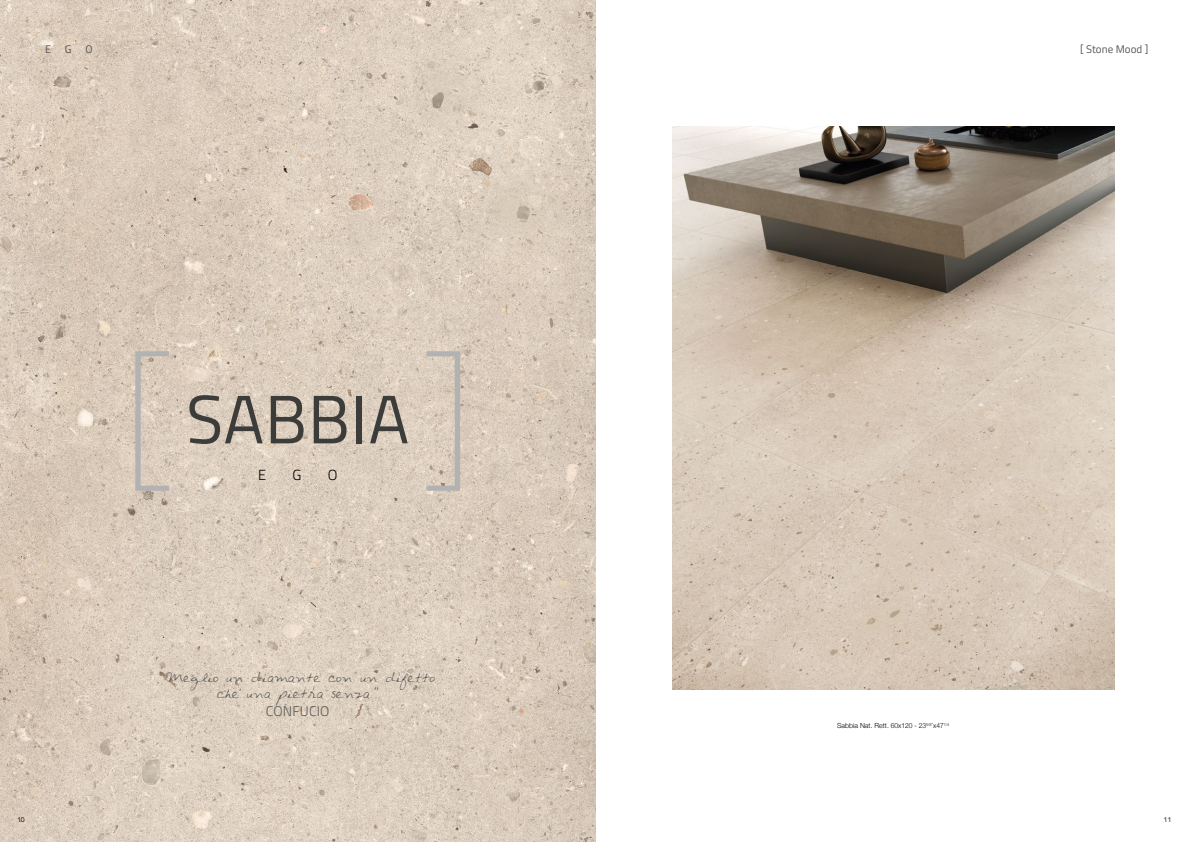
<style>
.page{position:relative;width:1191px;height:842px;background:#fff}
.page>*{position:absolute;margin:0;border:0;box-sizing:border-box;transform-origin:0 0}
.t1{font:68.6px "Titillium Web";letter-spacing:.01em;color:#3c3c3b}
.t2{font:300 14.6px "Titillium Web";color:#000}
.t3{font:14px/16px "Archies Hand";color:#575756;text-align:center}
.t4{font:300 14px "Titillium Web";letter-spacing:.01em;color:#575756}
.t5{font:11px "Titillium Web";color:#575756}
.t6{font:300 7px "Helvetica Neue";color:#000}
.t7{font:7px "Titillium Web";color:#000}
</style>
<div class="page">
<img style="left:0;top:0;width:595px;height:842px">
<img style="left:672px;top:126px;width:442px;height:563px">
<svg style="left:135px;top:351px;width:34px;height:140px;background:#d1c5b9"></svg>
<svg style="left:426px;top:351px;width:34px;height:140px;background:#d2c7ba"></svg>
<p class="t5" style="left:45px;top:41px;width:8px">E</p>
<p class="t5" style="left:65px;top:41px;width:8px">G</p>
<p class="t5" style="left:85px;top:41px;width:9px">O</p>
<p class="t5" style="left:1080px;top:41px;width:70px">[ Stone Mood ]</p>
<h1 class="t1" style="left:186px;top:369px;width:225px">SABBIA</h1>
<p class="t2" style="left:258px;top:464px;width:10px">E</p>
<p class="t2" style="left:292px;top:464px;width:11px">G</p>
<p class="t2" style="left:328px;top:464px;width:11px">O</p>
<p class="t3" style="left:161px;top:669px;width:275px">“Meglio un diamante con un difetto che una pietra senza.”</p>
<p class="t4" style="left:266px;top:701px;width:65px">CONFUCIO</p>
<p class="t6" style="left:837px;top:720px;width:114px">Sabbia Nat. Rett. 60x120 - 23<sup>5/8”</sup>x47<sup>1/4</sup></p>
<p class="t7" style="left:17px;top:814px;width:9px">10</p>
<p class="t7" style="left:1163px;top:814px;width:9px">11</p>
</div>
